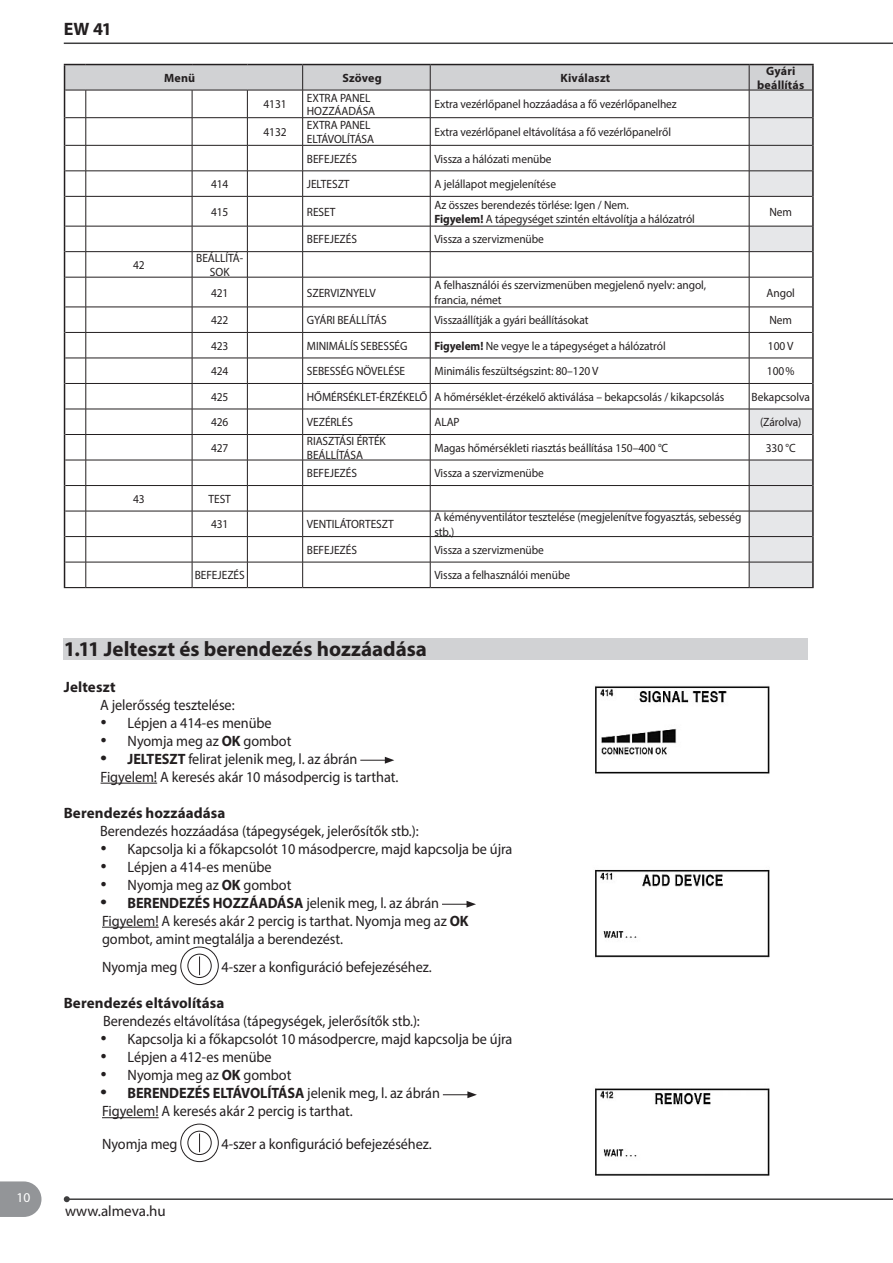
<style>
.page{position:relative;width:893px;height:1263px;background:#fff}
.page>*{position:absolute;margin:0;border:0;box-sizing:border-box;transform-origin:0 0}
.t1{font:700 21px "Myriad Pro";color:#231f20}
.t2{font:700 18px "Myriad Pro";color:#231f20}
.t3{font:15px/18px "Myriad Pro";letter-spacing:-.005em;color:#231f20;scale:.95 1}
.t4{font:700 15px "Myriad Pro";letter-spacing:.01em;color:#231f20}
.t5{font:15px "Myriad Pro";letter-spacing:-.005em;color:#231f20}
.t6{font:13.5px "Myriad Pro";color:#fff}
.t7{font:12px/14.4px "Myriad Pro";letter-spacing:-.005em;color:#231f20;scale:.95 1}
.t8{font:700 12px/14.4px "Myriad Pro";letter-spacing:.015em;color:#231f20;text-align:center}
.s1{font-weight:700}
.s2{font-family:"Times New Roman";font-size:18px}
.s3{font-family:"Times New Roman";font-weight:700;font-size:18px}
</style>
<div class="page">
<hr style="left:101px;top:783px;width:56px;height:1px;background:#231f20">
<hr style="left:102px;top:927px;width:57px;height:1px;background:#231f20">
<hr style="left:102px;top:1117px;width:57px;height:1px;background:#231f20">
<svg style="left:360px;top:757px;width:34px;height:7px"></svg>
<svg style="left:442px;top:901px;width:34px;height:7px"></svg>
<div style="left:180px;top:947px;width:39px;height:38px;border:1px solid #231f20;border-radius:50%"></div>
<div style="left:188px;top:954px;width:24px;height:24px;border:1px solid #231f20;border-radius:50%"></div>
<svg style="left:199px;top:956px;width:1px;height:19px"></svg>
<svg style="left:443px;top:1091px;width:34px;height:7px"></svg>
<div style="left:180px;top:1124px;width:39px;height:38px;border:1px solid #231f20;border-radius:50%"></div>
<div style="left:188px;top:1131px;width:24px;height:24px;border:1px solid #231f20;border-radius:50%"></div>
<svg style="left:199px;top:1133px;width:1px;height:19px"></svg>
<div style="left:64px;top:638px;width:744px;height:21px;background:#d1d2d4"></div>
<hr style="left:749px;top:64px;width:65px;height:1px;background:#231f20">
<hr style="left:812px;top:65px;width:2px;height:25px;background:#231f20">
<hr style="left:812px;top:90px;width:2px;height:28px;background:#231f20">
<hr style="left:812px;top:118px;width:2px;height:27px;background:#231f20">
<hr style="left:812px;top:145px;width:2px;height:26px;background:#231f20">
<hr style="left:812px;top:171px;width:2px;height:25px;background:#231f20">
<hr style="left:812px;top:196px;width:2px;height:30px;background:#231f20">
<hr style="left:812px;top:226px;width:2px;height:26px;background:#231f20">
<hr style="left:812px;top:252px;width:2px;height:25px;background:#231f20">
<hr style="left:812px;top:277px;width:2px;height:30px;background:#231f20">
<hr style="left:812px;top:307px;width:2px;height:25px;background:#231f20">
<hr style="left:812px;top:332px;width:2px;height:26px;background:#231f20">
<hr style="left:812px;top:358px;width:2px;height:25px;background:#231f20">
<hr style="left:812px;top:383px;width:2px;height:26px;background:#231f20">
<hr style="left:812px;top:409px;width:2px;height:25px;background:#231f20">
<hr style="left:812px;top:434px;width:2px;height:26px;background:#231f20">
<hr style="left:812px;top:460px;width:2px;height:25px;background:#231f20">
<hr style="left:812px;top:485px;width:2px;height:26px;background:#231f20">
<hr style="left:812px;top:511px;width:2px;height:25px;background:#231f20">
<hr style="left:812px;top:536px;width:2px;height:26px;background:#231f20">
<hr style="left:812px;top:562px;width:2px;height:25px;background:#231f20">
<hr style="left:749px;top:587px;width:65px;height:1px;background:#231f20">
<svg style="left:64px;top:64px;width:749px;height:524px"></svg>
<img style="left:595px;top:685px;width:175px;height:491px">
<svg style="left:0;top:1181px;width:41px;height:36px"></svg>
<hr style="left:67px;top:1198px;width:826px;height:2px;background:#3e3e3f">
<svg style="left:64px;top:1196px;width:6px;height:6px"></svg>
<hr style="left:64px;top:43px;width:829px;height:1px;background:#3e3e3f">
<p class="t6" style="left:17px;top:1189px;width:15px">10</p>
<h2 class="t2" style="left:64px;top:17px;width:50px">EW 41</h2>
<p class="t8" style="left:164px;top:70px;width:33px">Menü</p>
<p class="t8" style="left:343px;top:70px;width:41px">Szöveg</p>
<p class="t8" style="left:561px;top:70px;width:51px">Kiválaszt</p>
<p class="t8" style="left:757px;top:63px;width:48px">Gyári beállítás</p>
<p class="t7" style="left:263px;top:97px;width:26px">4131</p>
<p class="t7" style="left:307px;top:91px;width:73px;line-height:13.5px">EXTRA PANEL<br>HOZZÁADÁSA</p>
<p class="t7" style="left:434px;top:97px;width:257px">Extra vezérlőpanel hozzáadása a fő vezérlőpanelhez</p>
<p class="t7" style="left:263px;top:125px;width:26px">4132</p>
<p class="t7" style="left:307px;top:118px;width:72px;line-height:13.5px">EXTRA PANEL<br>ELTÁVOLÍTÁSA</p>
<p class="t7" style="left:434px;top:125px;width:250px">Extra vezérlőpanel eltávolítása a fő vezérlőpanelről</p>
<p class="t7" style="left:307px;top:151px;width:54px">BEFEJEZÉS</p>
<p class="t7" style="left:434px;top:151px;width:125px">Vissza a hálózati menübe</p>
<p class="t7" style="left:211px;top:177px;width:20px">414</p>
<p class="t7" style="left:307px;top:177px;width:46px">JELTESZT</p>
<p class="t7" style="left:434px;top:177px;width:129px">A jelállapot megjelenítése</p>
<p class="t7" style="left:211px;top:204px;width:20px">415</p>
<p class="t7" style="left:307px;top:204px;width:32px">RESET</p>
<p class="t7" style="left:434px;top:197px;width:276px">Az összes berendezés törlése: Igen / Nem.<br><span class="s1">Figyelem!</span> A tápegységet szintén eltávolítja a hálózatról</p>
<p class="t7" style="left:769px;top:204px;width:25px">Nem</p>
<p class="t7" style="left:307px;top:232px;width:54px">BEFEJEZÉS</p>
<p class="t7" style="left:434px;top:232px;width:117px">Vissza a szervizmenübe</p>
<p class="t7" style="left:133px;top:257px;width:14px">42</p>
<p class="t7" style="left:196px;top:250px;width:51px;text-align:center">BEÁLLÍTÁ-<br>SOK</p>
<p class="t7" style="left:211px;top:285px;width:20px">421</p>
<p class="t7" style="left:307px;top:285px;width:74px">SZERVIZNYELV</p>
<p class="t7" style="left:434px;top:278px;width:287px">A felhasználói és szervizmenüben megjelenő nyelv: angol, francia, német</p>
<p class="t7" style="left:767px;top:285px;width:31px">Angol</p>
<p class="t7" style="left:211px;top:313px;width:20px">422</p>
<p class="t7" style="left:307px;top:313px;width:85px">GYÁRI BEÁLLÍTÁS</p>
<p class="t7" style="left:434px;top:313px;width:164px">Visszaállítják a gyári beállításokat</p>
<p class="t7" style="left:769px;top:313px;width:25px">Nem</p>
<p class="t7" style="left:211px;top:338px;width:20px">423</p>
<p class="t7" style="left:307px;top:338px;width:107px">MINIMÁLÍS SEBESSÉG</p>
<p class="t7" style="left:434px;top:338px;width:245px"><span class="s1">Figyelem!</span> Ne vegye le a tápegységet a hálózatról</p>
<p class="t7" style="left:768px;top:338px;width:29px">100 V</p>
<p class="t7" style="left:211px;top:364px;width:20px">424</p>
<p class="t7" style="left:307px;top:364px;width:105px">SEBESSÉG NÖVELÉSE</p>
<p class="t7" style="left:434px;top:364px;width:174px">Minimális feszültségszint: 80–120 V</p>
<p class="t7" style="left:767px;top:364px;width:31px">100%</p>
<p class="t7" style="left:211px;top:389px;width:20px">425</p>
<p class="t7" style="left:307px;top:389px;width:441px">HŐMÉRSÉKLET-ÉRZÉKELŐ A hőmérséklet-érzékelő aktiválása – bekapcsolás / kikapcsolás</p>
<p class="t7" style="left:752px;top:389px;width:63px">Bekapcsolva</p>
<p class="t7" style="left:211px;top:415px;width:20px">426</p>
<p class="t7" style="left:307px;top:415px;width:50px">VEZÉRLÉS</p>
<p class="t7" style="left:434px;top:415px;width:28px">ALAP</p>
<p class="t7" style="left:760px;top:415px;width:45px">(Zárolva)</p>
<p class="t7" style="left:211px;top:440px;width:20px">427</p>
<p class="t7" style="left:307px;top:433px;width:84px">RIASZTÁSI ÉRTÉK<br>BEÁLLÍTÁSA</p>
<p class="t7" style="left:434px;top:440px;width:248px">Magas hőmérsékleti riasztás beállítása 150–400 °C</p>
<p class="t7" style="left:766px;top:440px;width:33px">330 °C</p>
<p class="t7" style="left:307px;top:466px;width:54px">BEFEJEZÉS</p>
<p class="t7" style="left:434px;top:466px;width:117px">Vissza a szervizmenübe</p>
<p class="t7" style="left:133px;top:491px;width:14px">43</p>
<p class="t7" style="left:209px;top:486px;width:25px;line-height:25.5px">TEST<br>431</p>
<p class="t7" style="left:307px;top:517px;width:93px">VENTILÁTORTESZT</p>
<p class="t7" style="left:434px;top:510px;width:325px">A kéményventilátor tesztelése (megjelenítve fogyasztás, sebesség stb.)</p>
<p class="t7" style="left:307px;top:542px;width:54px">BEFEJEZÉS</p>
<p class="t7" style="left:434px;top:542px;width:117px">Vissza a szervizmenübe</p>
<p class="t7" style="left:195px;top:568px;width:54px">BEFEJEZÉS</p>
<p class="t7" style="left:434px;top:568px;width:144px">Vissza a felhasználói menübe</p>
<h1 class="t1" style="left:64px;top:636px;width:365px">1.11 Jelteszt és berendezés hozzáadása</h1>
<p class="t4" style="left:64px;top:677px;width:53px">Jelteszt</p>
<p class="t3" style="left:100px;top:695px;width:143px">A jelerősség tesztelése:</p>
<p class="t3" style="left:101px;top:713px;width:182px"><span class="s2">•</span> Lépjen a 414-es menübe</p>
<p class="t3" style="left:101px;top:731px;width:202px"><span class="s2">•</span> Nyomja meg az <span class="s1">OK</span> gombot</p>
<p class="t3" style="left:101px;top:749px;width:315px"><span class="s3">•</span> <span class="s1">JELTESZT</span> felirat jelenik meg, l. az ábrán<br>Figyelem! A keresés akár 10 másodpercig is tarthat.</p>
<p class="t4" style="left:64px;top:803px;width:163px">Berendezés hozzáadása</p>
<p class="t3" style="left:100px;top:821px;width:337px">Berendezés hozzáadása (tápegységek, jelerősítők stb.):</p>
<p class="t3" style="left:101px;top:839px;width:435px"><span class="s2">•</span> Kapcsolja ki a főkapcsolót 10 másodpercre, majd kapcsolja be újra</p>
<p class="t3" style="left:101px;top:857px;width:182px"><span class="s2">•</span> Lépjen a 414-es menübe</p>
<p class="t3" style="left:101px;top:875px;width:202px"><span class="s2">•</span> Nyomja meg az <span class="s1">OK</span> gombot</p>
<p class="t3" style="left:101px;top:893px;width:389px"><span class="s3">•</span> <span class="s1">BERENDEZÉS HOZZÁADÁSA</span> jelenik meg, l. az ábrán<br>Figyelem! A keresés akár 2 percig is tarthat. Nyomja meg az <span class="s1">OK </span>gombot, amint megtalálja a berendezést.</p>
<p class="t3" style="left:102px;top:958px;width:81px">Nyomja meg</p>
<p class="t3" style="left:222px;top:958px;width:223px">4-szer a konfiguráció befejezéséhez.</p>
<p class="t4" style="left:64px;top:993px;width:162px">Berendezés eltávolítása</p>
<p class="t3" style="left:103px;top:1012px;width:335px">Berendezés eltávolítása (tápegységek, jelerősítők stb.):</p>
<p class="t3" style="left:101px;top:1030px;width:435px"><span class="s2">•</span> Kapcsolja ki a főkapcsolót 10 másodpercre, majd kapcsolja be újra</p>
<p class="t3" style="left:101px;top:1048px;width:182px"><span class="s2">•</span> Lépjen a 412-es menübe</p>
<p class="t3" style="left:101px;top:1066px;width:202px"><span class="s2">•</span> Nyomja meg az <span class="s1">OK</span> gombot</p>
<p class="t3" style="left:101px;top:1084px;width:359px"><span class="s3">•</span> <span class="s1">BERENDEZÉS ELTÁVOLÍTÁSA</span> jelenik meg, l. az ábrán<br>Figyelem! A keresés akár 2 percig is tarthat.</p>
<p class="t3" style="left:102px;top:1135px;width:81px">Nyomja meg</p>
<p class="t3" style="left:222px;top:1135px;width:223px">4-szer a konfiguráció befejezéséhez.</p>
<p class="t5" style="left:65px;top:1202px;width:102px">www.almeva.hu</p>
</div>
